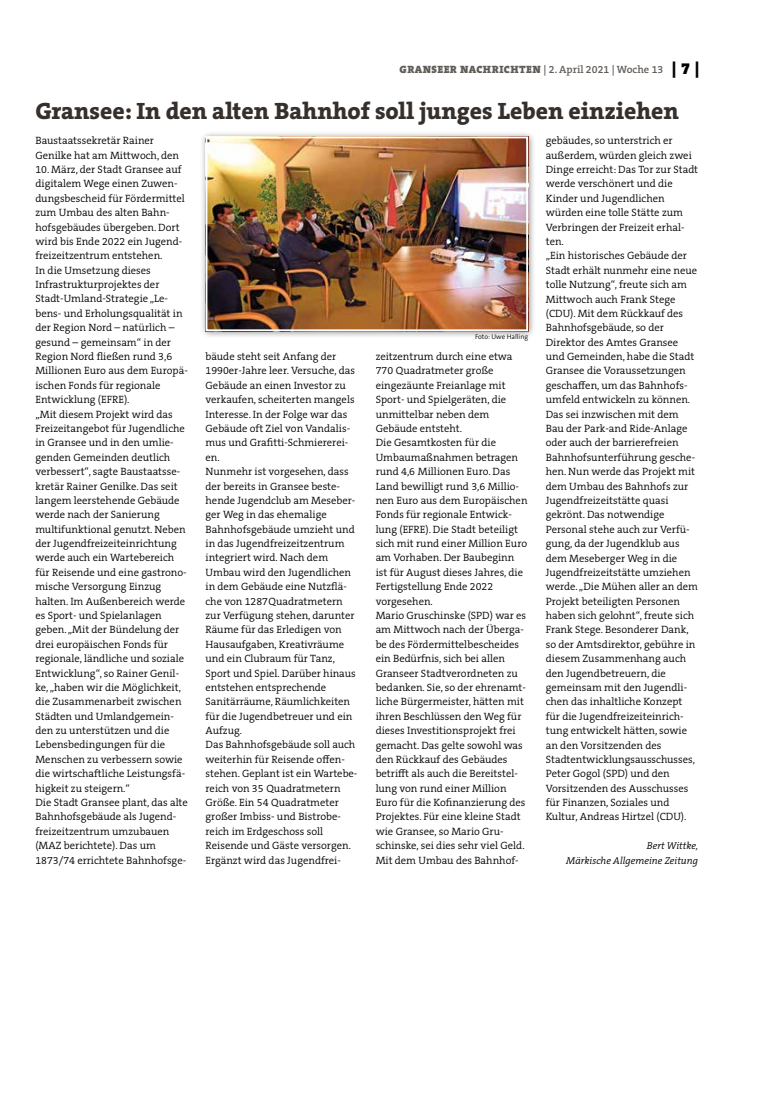
<style>
.page{position:relative;width:762px;height:1117px;background:#fff}
.page>*{position:absolute;margin:0;border:0;box-sizing:border-box;transform-origin:0 0}
.t1{font:800 23.75px "The Serif B W8";color:#36302d}
.t2{font:300 10.62px/14.4px "The Serif B W4";color:#000}
.t3{font:600 10.62px "The Serif B W6";color:#615c58}
.t4{font:italic 300 10px/14.4px "The Serif B W4";color:#000;text-align:right}
.t5{font:300 6.88px "The Sans B W4";color:#000}
.s1{font-family:"The Serif B W9";font-weight:900}
.s2{font-family:"The Serif B W9";font-weight:900;font-size:16.25px;color:#000}
</style>
<div class="page">
<div style="left:200px;top:131px;width:336px;height:208px;background:#000;opacity:.45"></div>
<img style="left:209px;top:139px;width:316px;height:189px">
<div style="left:206px;top:136px;width:322px;height:195px;border:2px solid #fff"></div>
<p class="t3" style="left:399px;top:63px;width:301px"><span class="s1">GRANSEER NACHRICHTEN</span> | 2. April 2021 | Woche 13 <span class="s2">| 7 |</span></p>
<h1 class="t1" style="left:35px;top:95px;width:645px">Gransee: In den alten Bahnhof soll junges Leben einziehen</h1>
<p class="t2" style="left:35px;top:133px;width:145px">Baustaatssekretär Rainer<br>Genilke hat am Mittwoch, den</p>
<p class="t2" style="left:35px;top:162px;width:154px">10. März, der Stadt Gransee auf digitalem Wege einen Zuwen&shy;dungsbescheid für Fördermittel zum Umbau des alten Bahn&shy;hofsgebäudes übergeben. Dort wird bis Ende 2022 ein Jugend&shy;freizeitzentrum entstehen.<br>In die Umsetzung dieses<br>Infrastrukturprojektes der<br>Stadt-Umland-Strategie „Le&shy;bens- und Erholungsqualität in der Region Nord – natürlich – gesund – gemeinsam“ in der<br>Region Nord fließen rund 3,6<br>Millionen Euro aus dem Europä&shy;ischen Fonds für regionale<br>Entwicklung (EFRE).<br>„Mit diesem Projekt wird das<br>Freizeitangebot für Jugendliche in Gransee und in den umlie&shy;genden Gemeinden deutlich verbessert“, sagte Baustaatsse&shy;kretär Rainer Genilke. Das seit langem leerstehende Gebäude werde nach der Sanierung multifunktional genutzt. Neben der Jugendfreizeiteinrichtung werde auch ein Wartebereich für Reisende und eine gastrono&shy;mische Versorgung Einzug halten. Im Außenbereich werde es Sport- und Spielanlagen geben. „Mit der Bündelung der drei europäischen Fonds für regionale, ländliche und soziale<br>Entwicklung“, so Rainer Genil&shy;ke, „haben wir die Möglichkeit, die Zusammenarbeit zwischen<br>Städten und Umlandgemein&shy;den zu unterstützen und die<br>Lebensbedingungen für die<br>Menschen zu verbessern sowie die wirtschaftliche Leistungsfä&shy;higkeit zu steigern.“<br>Die Stadt Gransee plant, das alte<br>Bahnhofsgebäude als Jugend&shy;freizeitzentrum umzubauen (MAZ berichtete). Das um<br>1873/74 errichtete Bahnhofsge-</p>
<p class="t2" style="left:546px;top:133px;width:154px">gebäudes, so unterstrich er außerdem, würden gleich zwei<br>Dinge erreicht: Das Tor zur Stadt werde verschönert und die<br>Kinder und Jugendlichen würden eine tolle Stätte zum<br>Verbringen der Freizeit erhal&shy;ten.<br>„Ein historisches Gebäude der<br>Stadt erhält nunmehr eine neue tolle Nutzung“, freute sich am<br>Mittwoch auch Frank Stege (CDU). Mit dem Rückkauf des<br>Bahnhofsgebäude, so der<br>Direktor des Amtes Gransee und Gemeinden, habe die Stadt<br>Gransee die Voraussetzungen geschaffen, um das Bahnhofs&shy;umfeld entwickeln zu können.<br>Das sei inzwischen mit dem<br>Bau der Park-and Ride-Anlage oder auch der barrierefreien<br>Bahnhofsunterführung gesche&shy;hen. Nun werde das Projekt mit dem Umbau des Bahnhofs zur<br>Jugendfreizeitstätte quasi gekrönt. Das notwendige<br>Personal stehe auch zur Verfü&shy;gung, da der Jugendklub aus dem Meseberger Weg in die<br>Jugendfreizeitstätte umziehen werde. „Die Mühen aller an dem<br>Projekt beteiligten Personen haben sich gelohnt“, freute sich<br>Frank Stege. Besonderer Dank, so der Amtsdirektor, gebühre in diesem Zusammenhang auch den Jugendbetreuern, die gemeinsam mit den Jugendli&shy;chen das inhaltliche Konzept für die Jugendfreizeiteinrich&shy;tung entwickelt hätten, sowie an den Vorsitzenden des<br>Stadtentwicklungsausschusses,<br>Peter Gogol (SPD) und den<br>Vorsitzenden des Ausschusses für Finanzen, Soziales und<br>Kultur, Andreas Hirtzel (CDU).</p>
<p class="t4" style="left:566px;top:838px;width:133px">Bert Wittke,<br>Märkische Allgemeine Zeitung</p>
<p class="t5" style="left:475px;top:332px;width:55px">Foto: Uwe Halling</p>
<p class="t2" style="left:206px;top:349px;width:153px">bäude steht seit Anfang der<br>1990er-Jahre leer. Versuche, das<br>Gebäude an einen Investor zu verkaufen, scheiterten mangels<br>Interesse. In der Folge war das<br>Gebäude oft Ziel von Vandalis&shy;mus und Grafitti-Schmiererei&shy;en.<br>Nunmehr ist vorgesehen, dass der bereits in Gransee beste&shy;hende Jugendclub am Meseber&shy;ger Weg in das ehemalige<br>Bahnhofsgebäude umzieht und in das Jugendfreizeitzentrum integriert wird. Nach dem<br>Umbau wird den Jugendlichen in dem Gebäude eine Nutzflä&shy;che von 1287Quadratmetern zur Verfügung stehen, darunter<br>Räume für das Erledigen von<br>Hausaufgaben, Kreativräume und ein Clubraum für Tanz,<br>Sport und Spiel. Darüber hinaus entstehen entsprechende<br>Sanitärräume, Räumlichkeiten für die Jugendbetreuer und ein<br>Aufzug.<br>Das Bahnhofsgebäude soll auch weiterhin für Reisende offen&shy;stehen. Geplant ist ein Wartebe&shy;reich von 35 Quadratmetern<br>Größe. Ein 54 Quadratmeter großer Imbiss- und Bistrobe&shy;reich im Erdgeschoss soll<br>Reisende und Gäste versorgen.<br>Ergänzt wird das Jugendfrei-</p>
<p class="t2" style="left:376px;top:349px;width:153px">zeitzentrum durch eine etwa<br>770 Quadratmeter große eingezäunte Freianlage mit<br>Sport- und Spielgeräten, die unmittelbar neben dem<br>Gebäude entsteht.<br>Die Gesamtkosten für die<br>Umbaumaßnahmen betragen rund 4,6 Millionen Euro. Das<br>Land bewilligt rund 3,6 Millio&shy;nen Euro aus dem Europäischen<br>Fonds für regionale Entwick&shy;lung (EFRE). Die Stadt beteiligt sich mit rund einer Million Euro am Vorhaben. Der Baubeginn ist für August dieses Jahres, die<br>Fertigstellung Ende 2022 vorgesehen.<br>Mario Gruschinske (SPD) war es am Mittwoch nach der Überga&shy;be des Fördermittelbescheides ein Bedürfnis, sich bei allen<br>Granseer Stadtverordneten zu bedanken. Sie, so der ehrenamt&shy;liche Bürgermeister, hätten mit ihren Beschlüssen den Weg für dieses Investitionsprojekt frei gemacht. Das gelte sowohl was den Rückkauf des Gebäudes betrifft als auch die Bereitstel&shy;lung von rund einer Million<br>Euro für die Kofinanzierung des<br>Projektes. Für eine kleine Stadt wie Gransee, so Mario Gru&shy;schinske, sei dies sehr viel Geld.<br>Mit dem Umbau des Bahnhof-</p>
</div>
